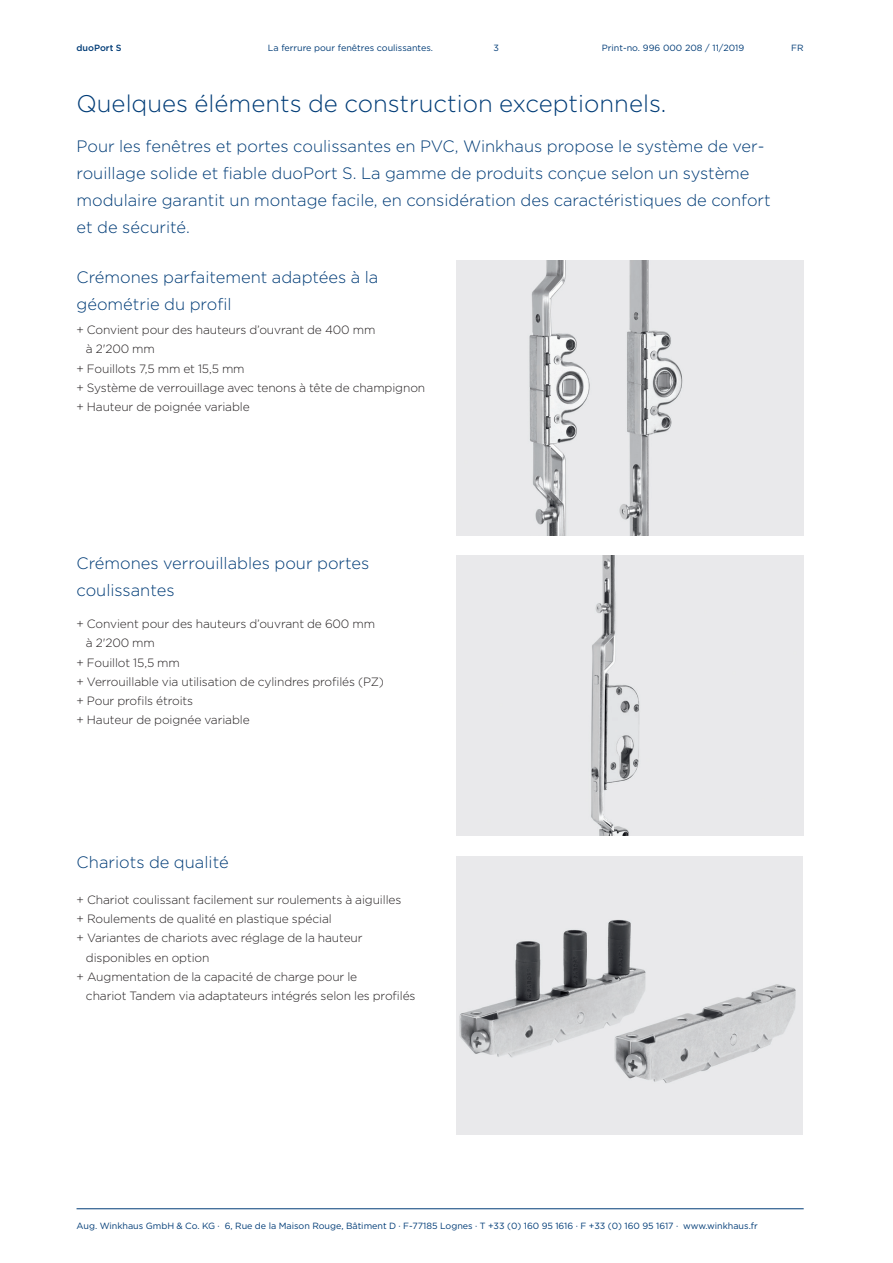
<style>
.page{position:relative;width:893px;height:1263px;background:#fff}
.page>*{position:absolute;margin:0;border:0;box-sizing:border-box;transform-origin:0 0}
.t1{font:300 24px "Gotham";color:#013c77}
.t2{font:300 16.5px/27px "Gotham";color:#013c77}
.t3{font:300 12px "Gotham";letter-spacing:-.01em;color:#231f20}
.t4{font:9px "Gotham";color:#013c77}
.t5{font:500 9px "Gotham";color:#013c77}
</style>
<div class="page">
<hr style="left:77px;top:1208px;width:727px;height:1px;background:#013c77">
<img style="left:456px;top:261px;width:348px;height:274px">
<div style="left:456px;top:555px;width:348px;height:281px;background:#e9e9eb"></div>
<img style="left:456px;top:856px;width:347px;height:278px">
<p class="t5" style="left:77px;top:42px;width:47px">duoPort S</p>
<p class="t4" style="left:268px;top:42px;width:167px">La ferrure pour fenêtres coulissantes.</p>
<p class="t4" style="left:602px;top:42px;width:144px">Print-no. 996 000 208 / 11/2019</p>
<p class="t4" style="left:791px;top:42px;width:14px">FR</p>
<p class="t4" style="left:493px;top:42px;width:7px">3</p>
<h1 class="t1" style="left:77px;top:89px;width:591px">Quelques éléments de construction exceptionnels.</h1>
<p class="t2" style="left:77px;top:132px;width:696px">Pour les fenêtres et portes coulissantes en PVC, Winkhaus propose le système de ver&shy;rouillage solide et fiable duoPort S. La gamme de produits conçue selon un système modulaire garantit un montage facile, en considération des caractéristiques de confort et de sécurité.</p>
<h2 class="t2" style="left:77px;top:263px;width:303px">Crémones parfaitement adaptées à la géométrie du profil</h2>
<p class="t3" style="left:77px;top:322px;width:300px">+ Convient pour des hauteurs d’ouvrant de 400 mm</p>
<p class="t3" style="left:86px;top:342px;width:70px">à 2'200 mm</p>
<p class="t3" style="left:77px;top:361px;width:170px">+ Fouillots 7,5 mm et 15,5 mm</p>
<p class="t3" style="left:77px;top:380px;width:350px">+ Système de verrouillage avec tenons à tête de champignon</p>
<p class="t3" style="left:77px;top:399px;width:175px">+ Hauteur de poignée variable</p>
<h2 class="t2" style="left:77px;top:549px;width:294px">Crémones verrouillables pour portes coulissantes</h2>
<p class="t3" style="left:77px;top:616px;width:300px">+ Convient pour des hauteurs d’ouvrant de 600 mm</p>
<p class="t3" style="left:86px;top:635px;width:70px">à 2'200 mm</p>
<p class="t3" style="left:77px;top:655px;width:105px">+ Fouillot 15,5 mm</p>
<p class="t3" style="left:77px;top:674px;width:309px">+ Verrouillable via utilisation de cylindres profilés (PZ)</p>
<p class="t3" style="left:77px;top:693px;width:118px">+ Pour profils étroits</p>
<p class="t3" style="left:77px;top:712px;width:175px">+ Hauteur de poignée variable</p>
<h2 class="t2" style="left:77px;top:848px;width:154px">Chariots de qualité</h2>
<p class="t3" style="left:77px;top:892px;width:326px">+ Chariot coulissant facilement sur roulements à aiguilles</p>
<p class="t3" style="left:77px;top:911px;width:257px">+ Roulements de qualité en plastique spécial</p>
<p class="t3" style="left:77px;top:930px;width:287px">+ Variantes de chariots avec réglage de la hauteur</p>
<p class="t3" style="left:86px;top:950px;width:125px">disponibles en option</p>
<p class="t3" style="left:77px;top:969px;width:282px">+ Augmentation de la capacité de charge pour le</p>
<p class="t3" style="left:86px;top:988px;width:331px">chariot Tandem via adaptateurs intégrés selon les profilés</p>
<p class="t4" style="left:77px;top:1220px;width:683px">Aug. Winkhaus GmbH &amp; Co. KG · 6, Rue de la Maison Rouge, Bâtiment D · F-77185 Lognes · T +33 (0) 160 95 1616 · F +33 (0) 160 95 1617 · www.winkhaus.fr</p>
</div>
